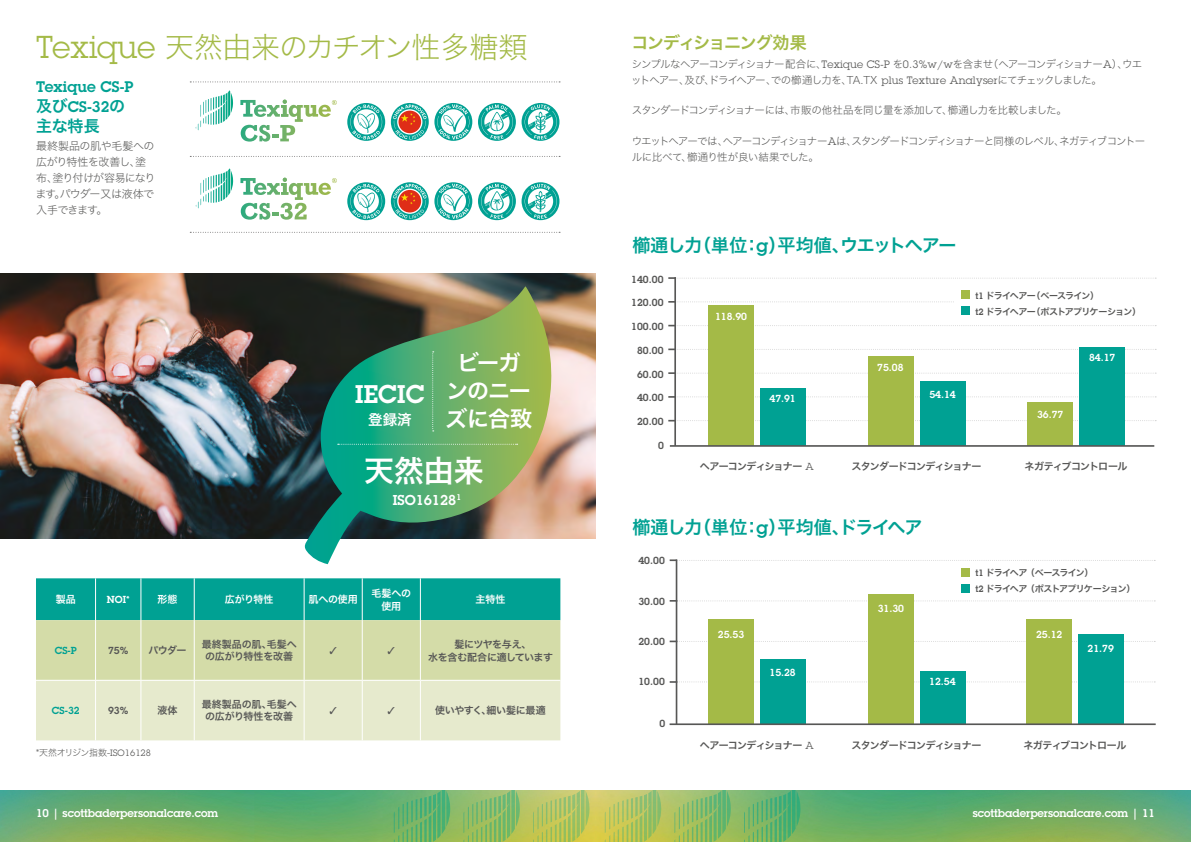
<style>
.page{position:relative;width:1191px;height:842px;background:#fff}
.page>*{position:absolute;margin:0;border:0;box-sizing:border-box;transform-origin:0 0}
.t1{font:30px "Hiragino Sans W6";color:#fff}
.t2{font:29px "Hiragino Sans W2";letter-spacing:-.025em;color:#a4ba47}
.t3{font:600 25px "Lubalin Graph Std";color:#fff}
.t4{font:22px/28px "Hiragino Sans W6";letter-spacing:-.04em;color:#fff;text-align:center}
.t5{font:18px "Hiragino Sans W6";letter-spacing:-.055em;color:#00a193}
.t6{font:17px "Hiragino Sans W6";letter-spacing:-.075em;color:#a4ba47}
.t7{font:16px "Hiragino Sans W6";color:#00a193}
.t8{font:600 15px/20px "Lubalin Graph Std";letter-spacing:.005em;color:#00a193}
.t9{font:14.5px "Hiragino Sans W6";color:#fff}
.t10{font:600 14px "Lubalin Graph Std";color:#fff}
.t11{font:600 11px "Lubalin Graph Std";color:#fff}
.t12{font:11px/16px "Hiragino Sans W2";letter-spacing:-.045em;color:#575756}
.t13{font:10.5px/16px "Hiragino Sans W2";letter-spacing:-.085em;color:#575756}
.t14{font:600 10px "Lubalin Graph Std";letter-spacing:.01em;color:#575756}
.t15{font:600 10px "Lubalin Graph Std";color:#fff}
.t16{font:10px "Hiragino Sans W6";letter-spacing:-.075em;color:#575756}
.t17{font:10px/12px "Hiragino Sans W6";letter-spacing:-.005em;color:#575756;text-align:center}
.t18{font:10px "Hiragino Sans W6";letter-spacing:-.055em;color:#575756}
.t19{font:10px/13px "Hiragino Sans W6";letter-spacing:-.005em;color:#fff;text-align:center}
.t20{font:10px/13px "Hiragino Sans W6";letter-spacing:-.03em;color:#575756;text-align:center}
.t21{font:10px "Hiragino Sans W6";letter-spacing:-.02em;color:#575756}
.t22{font:600 10px "Lubalin Graph Std";color:#00a193}
.t23{font:9px/16px "Hiragino Sans W6";letter-spacing:-.085em;color:#575756}
.t24{font:9px "Hiragino Sans W2";letter-spacing:-.045em;color:#575756}
.s1{font-family:"Lubalin Graph Std";font-size:31px}
.s2{font-family:"Hiragino Sans W6";font-weight:400;font-size:16px}
.s3{font-family:"Lubalin Graph Std"}
.s4{font-family:"Lubalin Graph Std";font-weight:600}
</style>
<div class="page">
<img style="left:0;top:791px;width:1191px;height:51px">
<svg style="left:533px;top:791px;width:57px;height:51px;background:#b5c561"></svg>
<svg style="left:463px;top:791px;width:57px;height:51px;background:#8cbc67"></svg>
<svg style="left:394px;top:791px;width:56px;height:51px;background:#65b36d"></svg>
<svg style="left:744px;top:791px;width:57px;height:51px;background:#66b36d"></svg>
<svg style="left:674px;top:791px;width:57px;height:51px;background:#8cbc67"></svg>
<svg style="left:605px;top:791px;width:56px;height:51px;background:#b4c461"></svg>
<svg style="left:196px;top:90px;width:37px;height:40px"></svg>
<svg style="left:240px;top:100px;width:97px;height:42px"></svg>
<svg style="left:347px;top:103px;width:38px;height:38px"></svg>
<svg style="left:391px;top:103px;width:81px;height:38px"></svg>
<svg style="left:478px;top:103px;width:81px;height:38px"></svg>
<svg style="left:347px;top:182px;width:38px;height:38px"></svg>
<svg style="left:391px;top:182px;width:81px;height:38px"></svg>
<svg style="left:478px;top:182px;width:81px;height:38px"></svg>
<svg style="left:190px;top:156px;width:370px;height:1px"></svg>
<svg style="left:190px;top:232px;width:370px;height:1px"></svg>
<svg style="left:190px;top:82px;width:370px;height:1px"></svg>
<svg style="left:196px;top:168px;width:37px;height:40px"></svg>
<svg style="left:240px;top:178px;width:97px;height:42px"></svg>
<img style="left:0;top:274px;width:595px;height:264px">
<svg style="left:304px;top:286px;width:248px;height:278px;background:#64936b"></svg>
<svg style="left:432px;top:351px;width:2px;height:81px"></svg>
<svg style="left:338px;top:444px;width:179px;height:1px"></svg>
<svg style="left:669px;top:559px;width:486px;height:2px"></svg>
<svg style="left:669px;top:600px;width:486px;height:2px"></svg>
<svg style="left:669px;top:641px;width:486px;height:1px"></svg>
<svg style="left:669px;top:681px;width:486px;height:2px"></svg>
<hr style="left:675px;top:559px;width:2px;height:165px;background:#575756">
<div style="left:708px;top:620px;width:45px;height:104px;background:#a4ba47"></div>
<div style="left:760px;top:660px;width:45px;height:64px;background:#00a193"></div>
<div style="left:868px;top:594px;width:45px;height:130px;background:#a4ba47"></div>
<div style="left:920px;top:671px;width:45px;height:53px;background:#00a193"></div>
<div style="left:1026px;top:620px;width:45px;height:104px;background:#a4ba47"></div>
<div style="left:1078px;top:634px;width:45px;height:90px;background:#00a193"></div>
<hr style="left:669px;top:723px;width:486px;height:2px;background:#575756">
<svg style="left:668px;top:277px;width:488px;height:2px"></svg>
<svg style="left:668px;top:301px;width:286px;height:2px"></svg>
<svg style="left:668px;top:349px;width:488px;height:1px"></svg>
<svg style="left:668px;top:325px;width:488px;height:1px"></svg>
<svg style="left:668px;top:372px;width:488px;height:2px"></svg>
<svg style="left:668px;top:396px;width:488px;height:2px"></svg>
<svg style="left:668px;top:420px;width:488px;height:1px"></svg>
<hr style="left:674px;top:277px;width:2px;height:169px;background:#575756">
<div style="left:868px;top:356px;width:45px;height:90px;background:#a4ba47"></div>
<div style="left:920px;top:381px;width:45px;height:65px;background:#00a193"></div>
<div style="left:1027px;top:402px;width:45px;height:44px;background:#a4ba47"></div>
<div style="left:1079px;top:347px;width:45px;height:99px;background:#00a193"></div>
<div style="left:708px;top:305px;width:45px;height:141px;background:#a4ba47"></div>
<div style="left:760px;top:388px;width:45px;height:58px;background:#00a193"></div>
<hr style="left:670px;top:445px;width:484px;height:2px;background:#575756">
<div style="left:961px;top:290px;width:8px;height:9px;background:#a4ba47"></div>
<div style="left:961px;top:568px;width:8px;height:8px;background:#a4ba47"></div>
<div style="left:961px;top:306px;width:8px;height:9px;background:#00a193"></div>
<div style="left:961px;top:584px;width:8px;height:9px;background:#00a193"></div>
<svg style="left:36px;top:578px;width:524px;height:162px;background:#a5d2b1"></svg>
<h2 class="t2" style="left:36px;top:22px;width:493px"><span class="s1">Texique</span> 天然由来のカチオン性多糖類</h2>
<h3 class="t8" style="left:36px;top:76px;width:99px">Texique CS-P<span class="s2">及び</span>CS-32<span class="s2">の</span></h3>
<h3 class="t7" style="left:36px;top:111px;width:65px">主な特長</h3>
<p class="t12" style="left:35px;top:137px;width:122px">最終製品の肌や毛髪への広がり特性を改善し、塗布、塗り付けが容易になります。パウダー又は液体で入手できます。</p>
<h3 class="t3" style="left:355px;top:377px;width:71px">IECIC</h3>
<h3 class="t9" style="left:368px;top:407px;width:45px">登録済</h3>
<h3 class="t4" style="left:445px;top:348px;width:88px">ビーガンのニーズに合致</h3>
<h1 class="t1" style="left:364px;top:443px;width:121px">天然由来</h1>
<h3 class="t10" style="left:393px;top:491px;width:70px">ISO16128<sup>1</sup></h3>
<p class="t19" style="left:56px;top:592px;width:22px">製品</p>
<p class="t15" style="left:107px;top:593px;width:24px">NOI*</p>
<p class="t19" style="left:157px;top:592px;width:22px">形態</p>
<p class="t19" style="left:225px;top:592px;width:50px">広がり特性</p>
<p class="t19" style="left:308px;top:592px;width:51px">肌への使用</p>
<p class="t19" style="left:371px;top:586px;width:41px">毛髪への使用</p>
<p class="t19" style="left:475px;top:592px;width:32px">主特性</p>
<p class="t22" style="left:55px;top:644px;width:24px">CS-P</p>
<p class="t14" style="left:108px;top:644px;width:22px">75%</p>
<p class="t18" style="left:148px;top:641px;width:40px">パウダー</p>
<p class="t17" style="left:202px;top:638px;width:96px">最終製品の肌、毛髪への広がり特性を改善</p>
<p class="t20" style="left:428px;top:637px;width:126px">髪にツヤを与え、<br>水を含む配合に適しています</p>
<p class="t22" style="left:52px;top:704px;width:29px">CS-32</p>
<p class="t14" style="left:108px;top:704px;width:22px">93%</p>
<p class="t18" style="left:158px;top:701px;width:22px">液体</p>
<p class="t17" style="left:202px;top:698px;width:96px">最終製品の肌、毛髪への広がり特性を改善</p>
<p class="t21" style="left:435px;top:701px;width:112px">使いやすく、細い髪に最適</p>
<p class="t24" style="left:36px;top:745px;width:117px">*天然オリジン指数-<span class="s3">ISO16128</span></p>
<h3 class="t6" style="left:631px;top:28px;width:177px">コンディショニング効果</h3>
<p class="t13" style="left:631px;top:56px;width:512px">シンプルなヘアーコンディショナー配合に、<span class="s3">Texique CS-P</span> を<span class="s3">0.3%w/w</span>を含ませ（ヘアーコンディショナー<span class="s3">A</span>）、ウエットヘアー、及び、ドライヘアー、での櫛通し力を、TA.TX <span class="s3">plus Texture Analyser</span>にてチェックしました。</p>
<p class="t13" style="left:632px;top:102px;width:436px">スタンダードコンディショナーには、市販の他社品を同じ量を添加して、櫛通し力を比較しました。</p>
<p class="t13" style="left:631px;top:132px;width:515px">ウエットヘアーでは、ヘアーコンディショナー<span class="s3">A</span>は、スタンダードコンディショナーと同様のレベル、ネガティブコントールに比べて、櫛通り性が良い結果でした。</p>
<h3 class="t5" style="left:632px;top:229px;width:325px">櫛通し力（単位：<span class="s4">g</span>）平均値、ウエットヘアー</h3>
<p class="t14" style="left:631px;top:272px;width:34px">140.00</p>
<p class="t14" style="left:631px;top:296px;width:34px">120.00</p>
<p class="t14" style="left:637px;top:344px;width:28px">80.00</p>
<p class="t14" style="left:631px;top:320px;width:34px">100.00</p>
<p class="t14" style="left:637px;top:367px;width:28px">60.00</p>
<p class="t14" style="left:637px;top:391px;width:28px">40.00</p>
<p class="t14" style="left:637px;top:415px;width:28px">20.00</p>
<p class="t14" style="left:658px;top:439px;width:7px">0</p>
<p class="t15" style="left:715px;top:309px;width:33px">118.90</p>
<p class="t15" style="left:769px;top:392px;width:28px">47.91</p>
<p class="t15" style="left:877px;top:361px;width:28px">75.08</p>
<p class="t15" style="left:929px;top:387px;width:28px">54.14</p>
<p class="t23" style="left:975px;top:287px;width:167px"><span class="s4">t1</span> ドライヘアー（ベースライン）<br><span class="s4">t2</span> ドライヘアー（ポストアプリケーション）</p>
<p class="t15" style="left:1037px;top:408px;width:28px">36.77</p>
<p class="t15" style="left:1089px;top:351px;width:28px">84.17</p>
<p class="t16" style="left:700px;top:457px;width:115px">ヘアーコンディショナー <span class="s3">A</span></p>
<p class="t16" style="left:851px;top:457px;width:131px">スタンダードコンディショナー</p>
<p class="t18" style="left:1024px;top:457px;width:105px">ネガティブコントロール</p>
<h3 class="t5" style="left:632px;top:511px;width:291px">櫛通し力（単位：<span class="s4">g</span>）平均値、ドライヘア</h3>
<p class="t14" style="left:638px;top:554px;width:28px">40.00</p>
<p class="t14" style="left:638px;top:594px;width:28px">30.00</p>
<p class="t14" style="left:638px;top:635px;width:28px">20.00</p>
<p class="t14" style="left:638px;top:675px;width:28px">10.00</p>
<p class="t15" style="left:718px;top:628px;width:28px">25.53</p>
<p class="t15" style="left:769px;top:666px;width:28px">15.28</p>
<p class="t15" style="left:877px;top:601px;width:28px">31.30</p>
<p class="t15" style="left:929px;top:675px;width:28px">12.54</p>
<p class="t14" style="left:659px;top:716px;width:7px">0</p>
<p class="t23" style="left:975px;top:564px;width:162px"><span class="s4">t1</span> ドライヘア （ベースライン）<br><span class="s4">t2</span> ドライヘア （ポストアプリケーション）</p>
<p class="t15" style="left:1036px;top:628px;width:28px">25.12</p>
<p class="t15" style="left:1087px;top:642px;width:28px">21.79</p>
<p class="t16" style="left:700px;top:736px;width:115px">ヘアーコンディショナー <span class="s3">A</span></p>
<p class="t16" style="left:851px;top:736px;width:131px">スタンダードコンディショナー</p>
<p class="t18" style="left:1023px;top:736px;width:105px">ネガティブコントロール</p>
<p class="t11" style="left:36px;top:806px;width:184px">10 | scottbaderpersonalcare.com</p>
<p class="t11" style="left:972px;top:806px;width:184px">scottbaderpersonalcare.com | 11</p>
</div>
